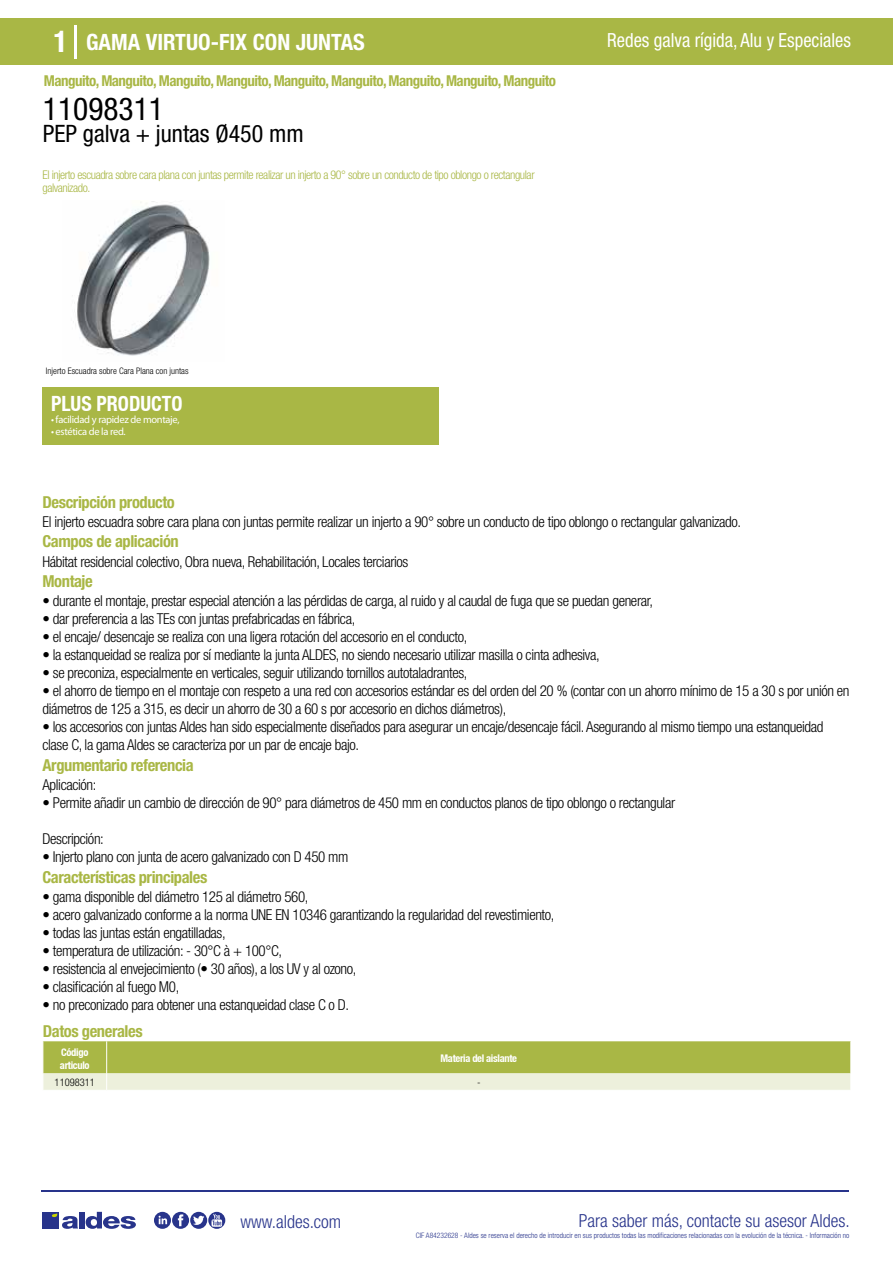
<style>
.page{position:relative;width:893px;height:1263px;background:#fff}
.page>*{position:absolute;margin:0;border:0;box-sizing:border-box;transform-origin:0 0}
.t1{font:condensed 31.5px "Helvetica Neue LT Std";color:#000}
.t2{font:condensed 24px "Helvetica Neue LT Std";color:#000}
.t3{font:700 condensed 22.5px "Helvetica Neue LT Std";color:#fff}
.t4{font:700 condensed 21px "Helvetica Neue";color:#fff;scale:.95 1}
.t5{font:condensed 19.5px "Helvetica Neue LT Std";color:#fff;scale:.95 1}
.t6{font:300 condensed 18px "Helvetica Neue";color:#28348b}
.t7{font:700 condensed 16.5px "Helvetica Neue LT Std";letter-spacing:-.025em;color:#a9b745}
.t8{font:300 condensed 15px/18px "Helvetica Neue LT Std";letter-spacing:-.025em;color:#000}
.t9{font:700 condensed 15px "Helvetica Neue LT Std";letter-spacing:-.035em;color:#a9b745}
.t10{font:300 condensed 12px/13.5px "Helvetica Neue LT Std";letter-spacing:-.035em;color:#a9b745}
.t11{font:10.5px "Myriad Pro";letter-spacing:-.03em;color:#fff}
.t12{font:700 condensed 10.5px/13.5px "Helvetica Neue";letter-spacing:-.03em;color:#fff}
.t13{font:300 condensed 10.5px "Helvetica Neue";color:#000}
.t14{font:300 condensed 9px "Helvetica Neue";color:#000}
.t15{font:300 condensed 7.5px "Helvetica Neue";color:#28348b}
.s1{font-size:30px}
</style>
<div class="page">
<div style="left:0;top:18px;width:893px;height:46px;background:#a9b745"></div>
<div style="left:43px;top:387px;width:396px;height:57px;background:#a9b745"></div>
<hr style="left:74px;top:25px;width:2px;height:33px;background:#fff">
<svg style="left:72px;top:201px;width:138px;height:155px"></svg>
<svg style="left:43px;top:1041px;width:808px;height:49px;background:#c1cb7a"></svg>
<hr style="left:41px;top:1190px;width:808px;height:1px;background:#28348b">
<svg style="left:154px;top:1212px;width:71px;height:17px"></svg>
<div style="left:42px;top:1212px;width:17px;height:16px;background:#28348b"></div>
<div style="left:79px;top:1212px;width:5px;height:16px;background:#28348b"></div>
<svg style="left:86px;top:1212px;width:50px;height:17px"></svg>
<svg style="left:52px;top:1213px;width:26px;height:16px"></svg>
<h3 class="t3" style="left:54px;top:28px;width:313px"><span class="s1">1</span> GAMA VIRTUO-FIX CON JUNTAS</h3>
<h3 class="t5" style="left:607px;top:29px;width:258px">Redes galva rígida, Alu y Especiales</h3>
<p class="t9" style="left:44px;top:71px;width:513px">Manguito, Manguito, Manguito, Manguito, Manguito, Manguito, Manguito, Manguito, Manguito</p>
<h1 class="t1" style="left:43px;top:91px;width:122px">11098311</h1>
<h2 class="t2" style="left:43px;top:120px;width:262px">PEP galva + juntas Ø450 mm</h2>
<p class="t10" style="left:43px;top:167px;width:494px">El injerto escuadra sobre cara plana con juntas permite realizar un injerto a 90° sobre un conducto de tipo oblongo o rectangular galvanizado.</p>
<p class="t14" style="left:46px;top:365px;width:144px">Injerto Escuadra sobre Cara Plana con juntas</p>
<h3 class="t4" style="left:51px;top:391px;width:140px">PLUS PRODUCTO</h3>
<p class="t11" style="left:51px;top:413px;width:130px">• facilidad y rapidez de montaje,</p>
<p class="t11" style="left:51px;top:425px;width:76px">• estética de la red.</p>
<p class="t7" style="left:43px;top:492px;width:134px">Descripción producto</p>
<p class="t7" style="left:43px;top:531px;width:138px">Campos de aplicación</p>
<p class="t7" style="left:43px;top:571px;width:52px">Montaje</p>
<p class="t8" style="left:43px;top:513px;width:700px">El injerto escuadra sobre cara plana con juntas permite realizar un injerto a 90° sobre un conducto de tipo oblongo o rectangular galvanizado.</p>
<p class="t8" style="left:43px;top:552px;width:367px">Hábitat residencial colectivo, Obra nueva, Rehabilitación, Locales terciarios</p>
<p class="t8" style="left:43px;top:592px;width:612px">• durante el montaje, prestar especial atención a las pérdidas de carga, al ruido y al caudal de fuga que se puedan generar,</p>
<p class="t8" style="left:43px;top:610px;width:314px">• dar preferencia a las TEs con juntas prefabricadas en fábrica,</p>
<p class="t8" style="left:43px;top:628px;width:426px">• el encaje/ desencaje se realiza con una ligera rotación del accesorio en el conducto,</p>
<p class="t8" style="left:43px;top:646px;width:559px">• la estanqueidad se realiza por sí mediante la junta ALDES, no siendo necesario utilizar masilla o cinta adhesiva,</p>
<p class="t8" style="left:43px;top:664px;width:426px">• se preconiza, especialmente en verticales, seguir utilizando tornillos autotaladrantes,</p>
<p class="t8" style="left:43px;top:682px;width:809px">• el ahorro de tiempo en el montaje con respeto a una red con accesorios estándar es del orden del 20 % (contar con un ahorro mínimo de 15 a 30 s por unión en diámetros de 125 a 315, es decir un ahorro de 30 a 60 s por accesorio en dichos diámetros),</p>
<p class="t8" style="left:43px;top:718px;width:782px">• los accesorios con juntas Aldes han sido especialmente diseñados para asegurar un encaje/desencaje fácil. Asegurando al mismo tiempo una estanqueidad clase C, la gama Aldes se caracteriza por un par de encaje bajo.</p>
<p class="t7" style="left:43px;top:755px;width:153px">Argumentario referencia</p>
<p class="t8" style="left:43px;top:776px;width:55px">Aplicación:</p>
<p class="t8" style="left:43px;top:794px;width:634px">• Permite añadir un cambio de dirección de 90° para diámetros de 450 mm en conductos planos de tipo oblongo o rectangular</p>
<p class="t8" style="left:43px;top:830px;width:63px">Descripción:</p>
<p class="t8" style="left:43px;top:848px;width:307px">• Injerto plano con junta de acero galvanizado con D 450 mm</p>
<p class="t7" style="left:43px;top:867px;width:166px">Características principales</p>
<p class="t8" style="left:43px;top:887px;width:267px">• gama disponible del diámetro 125 al diámetro 560,</p>
<p class="t8" style="left:43px;top:905px;width:513px">• acero galvanizado conforme a la norma UNE EN 10346 garantizando la regularidad del revestimiento,</p>
<p class="t8" style="left:43px;top:923px;width:185px">• todas las juntas están engatilladas,</p>
<p class="t8" style="left:43px;top:941px;width:241px">• temperatura de utilización: - 30°C à + 100°C,</p>
<p class="t8" style="left:43px;top:959px;width:315px">• resistencia al envejecimiento (• 30 años), a los UV y al ozono,</p>
<p class="t8" style="left:43px;top:977px;width:138px">• clasificación al fuego M0,</p>
<p class="t8" style="left:43px;top:995px;width:308px">• no preconizado para obtener una estanqueidad clase C o D.</p>
<p class="t7" style="left:43px;top:1021px;width:101px">Datos generales</p>
<p class="t12" style="left:60px;top:1045px;width:31px">Código articulo</p>
<p class="t12" style="left:440px;top:1052px;width:78px">Materia del aislante</p>
<p class="t13" style="left:55px;top:1076px;width:42px">11098311</p>
<p class="t13" style="left:477px;top:1076px;width:5px">-</p>
<p class="t6" style="left:240px;top:1211px;width:102px">www.aldes.com</p>
<p class="t6" style="left:579px;top:1211px;width:272px">Para saber más, contacte su asesor Aldes.</p>
<p class="t15" style="left:416px;top:1230px;width:435px">CIF A84232628 - Aldes se reserva el derecho de introducir en sus productos todas las modificaciones relacionadas con la evolución de la técnica. - Información no</p>
</div>
